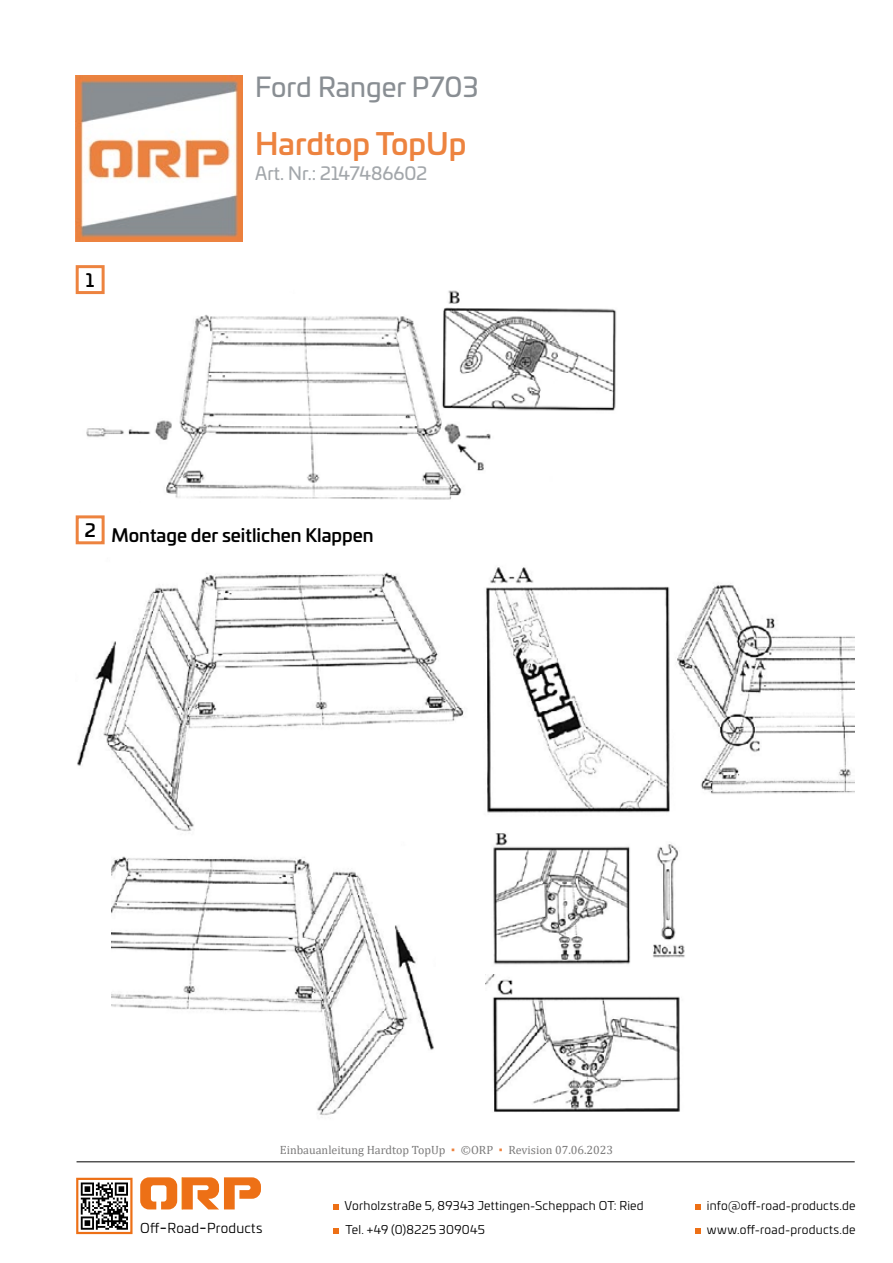
<style>
.page{position:relative;width:893px;height:1263px;background:#fff}
.page>*{position:absolute;margin:0;border:0;box-sizing:border-box;transform-origin:0 0}
.t1{font:500 30px "Univia Pro";color:#ed833f}
.t2{font:27px "Univia Pro";color:#898e93}
.t3{font:500 18px "Univia Pro";color:#000}
.t4{font:18px "Univia Pro";color:#a3a7ab}
.t5{font:13.5px "Univia Pro";letter-spacing:.015em;color:#000}
.t6{font:12px "Univia Pro";letter-spacing:.02em;color:#000}
.t7{font:12px "Cambria";color:#7c7b7b}
.s1{color:#ed833f}
.s2{font-size:18px}
</style>
<div class="page">
<img style="left:76px;top:75px;width:166px;height:167px">
<hr style="left:77px;top:1161px;width:778px;height:1px;background:#000">
<svg style="left:140px;top:1177px;width:121px;height:32px"></svg>
<div style="left:76px;top:1178px;width:57px;height:56px;border:2px solid #ed7016"></div>
<svg style="left:81px;top:1182px;width:47px;height:48px"></svg>
<svg style="left:333px;top:1204px;width:5px;height:5px"></svg>
<svg style="left:695px;top:1204px;width:5px;height:5px"></svg>
<svg style="left:333px;top:1228px;width:5px;height:6px"></svg>
<svg style="left:695px;top:1228px;width:5px;height:6px"></svg>
<img style="left:76px;top:290px;width:541px;height:210px">
<div style="left:76px;top:265px;width:29px;height:29px;border:3px solid #ed833f"></div>
<div style="left:76px;top:515px;width:29px;height:29px;border:3px solid #ed833f"></div>
<img style="left:77px;top:572px;width:387px;height:259px">
<div style="left:65px;top:682px;width:24px;height:17px;background:#fff"></div>
<img style="left:486px;top:567px;width:369px;height:246px">
<img style="left:112px;top:856px;width:322px;height:259px">
<div style="left:417px;top:966px;width:24px;height:17px;background:#fff"></div>
<img style="left:493px;top:833px;width:138px;height:132px">
<img style="left:653px;top:843px;width:32px;height:115px">
<img style="left:486px;top:975px;width:194px;height:137px">
<h3 class="t3" style="left:86px;top:266px;width:10px">1</h3>
<h2 class="t2" style="left:255px;top:67px;width:225px">Ford Ranger P703</h2>
<h1 class="t1" style="left:255px;top:120px;width:213px">Hardtop TopUp</h1>
<h3 class="t4" style="left:255px;top:159px;width:174px">Art. Nr.: 2147486602</h3>
<h3 class="t3" style="left:85px;top:521px;width:290px">2 Montage der seitlichen Klappen</h3>
<p class="t7" style="left:280px;top:1143px;width:335px">Einbauanleitung Hardtop TopUp <span class="s1">▪</span> ©ORP <span class="s1">▪</span> Revision 07.06.2023</p>
<p class="t6" style="left:344px;top:1196px;width:301px">Vorholzstraße 5, 89343 Jettingen-Scheppach OT: Ried</p>
<p class="t5" style="left:140px;top:1219px;width:124px">Off<span class="s2">-</span>Road<span class="s2">-</span>Products</p>
<p class="t6" style="left:346px;top:1220px;width:141px">Tel. +49 (0)8225 309045</p>
<p class="t6" style="left:707px;top:1196px;width:150px">info@off-road-products.de</p>
<p class="t6" style="left:707px;top:1220px;width:150px">www.off-road-products.de</p>
</div>
